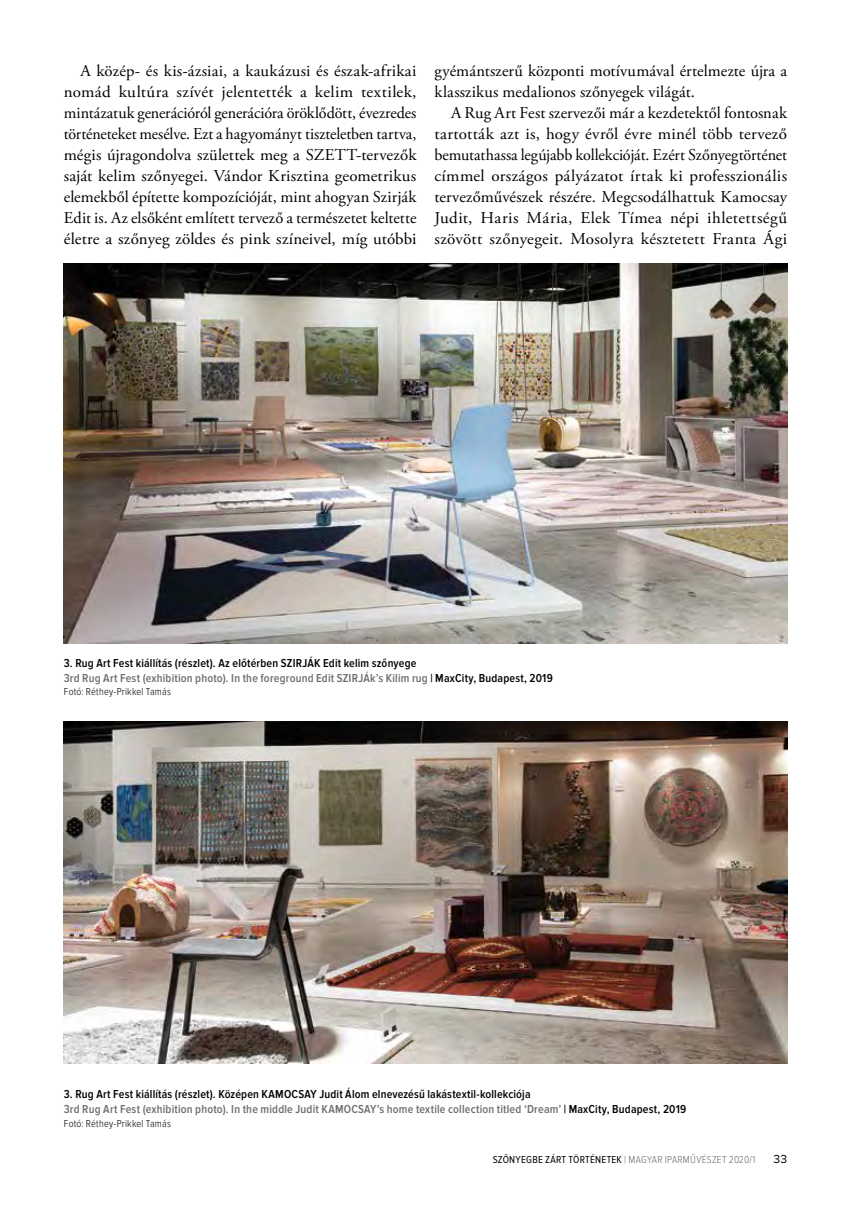
<style>
.page{position:relative;width:851px;height:1212px;background:#fff}
.page>*{position:absolute;margin:0;border:0;box-sizing:border-box;transform-origin:0 0}
.t1{font:16.5px/21px "Adobe Garamond Pro";letter-spacing:.01em;color:#000;text-align:justify}
.t2{font:600 12px/15px "Proxima Nova Cond";letter-spacing:.015em;color:#000}
.t3{font:12px "Proxima Nova";color:#000}
.t4{font:300 10.5px "Proxima Nova Cond";letter-spacing:.02em;color:#000}
.t5{font:300 10.5px "Proxima Nova Cond";letter-spacing:.025em;color:#6d6e71}
.s1{color:#6d6e71}
.s2{font-weight:400;color:#000}
</style>
<div class="page">
<img style="left:64px;top:264px;width:723px;height:379px">
<img style="left:64px;top:722px;width:723px;height:341px">
<p class="t1" style="left:64px;top:61px;width:354px;text-indent:16px">A közép- és kis-ázsiai, a kaukázusi és észak-afrikai nomád kultúra szívét jelentették a kelim textilek, mintázatuk generációról generációra öröklődött, évezredes történeteket mesélve. Ezt a hagyományt tiszteletben tartva, mégis újragondolva születtek meg a SZETT-tervezők saját kelim szőnyegei. Vándor Krisztina geometrikus elemekből építette kompozícióját, mint ahogyan Szirják Edit is. Az elsőként említett tervező a természetet keltette életre a szőnyeg zöldes és pink színeivel, míg utóbbi</p>
<p class="t1" style="left:434px;top:61px;width:354px">gyémántszerű központi motívumával értelmezte újra a klasszikus medalionos szőnyegek világát.</p>
<p class="t1" style="left:434px;top:103px;width:354px;text-indent:16px">A Rug Art Fest szervezői már a kezdetektől fontosnak tartották azt is, hogy évről évre minél több tervező bemutathassa legújabb kollekcióját. Ezért Szőnyegtörténet címmel országos pályázatot írtak ki professzionális tervezőművészek részére. Megcsodálhattuk Kamocsay Judit, Haris Mária, Elek Tímea népi ihletettségű szövött szőnyegeit. Mosolyra késztetett Franta Ági</p>
<p class="t2" style="left:64px;top:655px;width:490px">3. Rug Art Fest kiállítás (részlet). Az előtérben SZIRJÁK Edit kelim szőnyege<br><span class="s1">3rd Rug Art Fest (exhibition photo). In the foreground Edit SZIRJÁk’s Kilim rug</span> | MaxCity, Budapest, 2019</p>
<p class="t4" style="left:64px;top:686px;width:109px">Fotó: Réthey-Prikkel Tamás</p>
<p class="t2" style="left:64px;top:1087px;width:624px">3. Rug Art Fest kiállítás (részlet). Középen KAMOCSAY Judit Álom elnevezésű lakástextil-kollekciója<br><span class="s1">3rd Rug Art Fest (exhibition photo). In the middle Judit KAMOCSAY’s home textile collection titled ‘Dream’</span> | MaxCity, Budapest, 2019</p>
<p class="t4" style="left:64px;top:1117px;width:109px">Fotó: Réthey-Prikkel Tamás</p>
<p class="t5" style="left:492px;top:1153px;width:264px"><span class="s2">SZŐNYEGBE ZÁRT TÖRTÉNETEK</span> | MAGYAR IPARMŰVÉSZET 2020/1</p>
<p class="t3" style="left:773px;top:1152px;width:15px">33</p>
</div>
